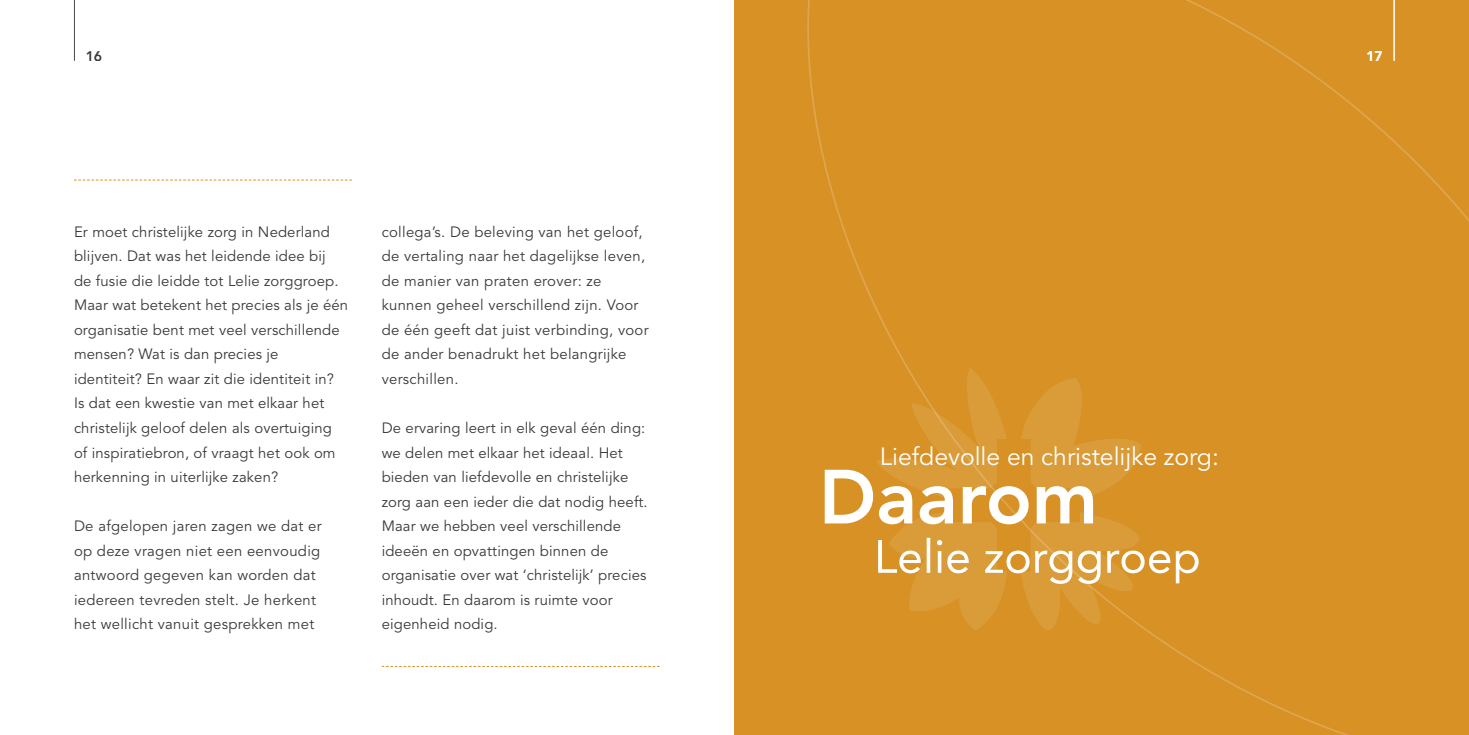
<style>
.page{position:relative;width:1469px;height:735px;background:#fff}
.page>*{position:absolute;margin:0;border:0;box-sizing:border-box;transform-origin:0 0}
.t1{font:800 75.77px "Avenir LT Std";color:#fff}
.t2{font:24.68px "Avenir LT Std";color:#fff}
.t3{font:14.88px/24.5px "Avenir LT Std";letter-spacing:.01em;color:#393939}
.t4{font:800 14px "Avenir";color:#393939}
.t5{font:800 14px "Avenir";color:#fff}
</style>
<div class="page">
<div style="left:734px;top:0;width:734px;height:734px;background:#d79124"></div>
<svg style="left:807px;top:0;width:661px;height:734px"></svg>
<svg style="left:382px;top:665px;width:277px;height:1px"></svg>
<svg style="left:74px;top:179px;width:278px;height:1px"></svg>
<hr style="left:1393px;top:0;width:1px;height:61px;background:#fff">
<hr style="left:74px;top:0;width:1px;height:61px;background:#484848">
<p class="t4" style="left:86px;top:45px;width:18px">16</p>
<p class="t5" style="left:1366px;top:45px;width:18px">17</p>
<p class="t3" style="left:74px;top:220px;width:276px">Er moet christelijke zorg in Nederland blijven. Dat was het leidende idee bij<br>de fusie die leidde tot Lelie zorggroep.<br>Maar wat betekent het precies als je één organisatie bent met veel verschillende mensen? Wat is dan precies je identiteit? En waar zit die identiteit in?<br>Is dat een kwestie van met elkaar het christelijk geloof delen als overtuiging of inspiratiebron, of vraagt het ook om herkenning in uiterlijke zaken?</p>
<p class="t3" style="left:74px;top:514px;width:249px">De afgelopen jaren zagen we dat er op deze vragen niet een eenvoudig antwoord gegeven kan worden dat iedereen tevreden stelt. Je herkent het wellicht vanuit gesprekken met</p>
<p class="t3" style="left:382px;top:220px;width:268px">collega’s. De beleving van het geloof, de vertaling naar het dagelijkse leven, de manier van praten erover: ze kunnen geheel verschillend zijn. Voor de één geeft dat juist verbinding, voor de ander benadrukt het belangrijke verschillen.</p>
<p class="t3" style="left:382px;top:416px;width:267px">De ervaring leert in elk geval één ding: we delen met elkaar het ideaal. Het bieden van liefdevolle en christelijke zorg aan een ieder die dat nodig heeft.<br>Maar we hebben veel verschillende ideeën en opvattingen binnen de organisatie over wat ‘christelijk’ precies inhoudt. En daarom is ruimte voor eigenheid nodig.</p>
<h2 class="t2" style="left:879px;top:441px;width:340px">Liefdevolle en christelijke zorg:</h2>
<h1 class="t1" style="left:818px;top:452px;width:281px">Daarom</h1>
</div>
